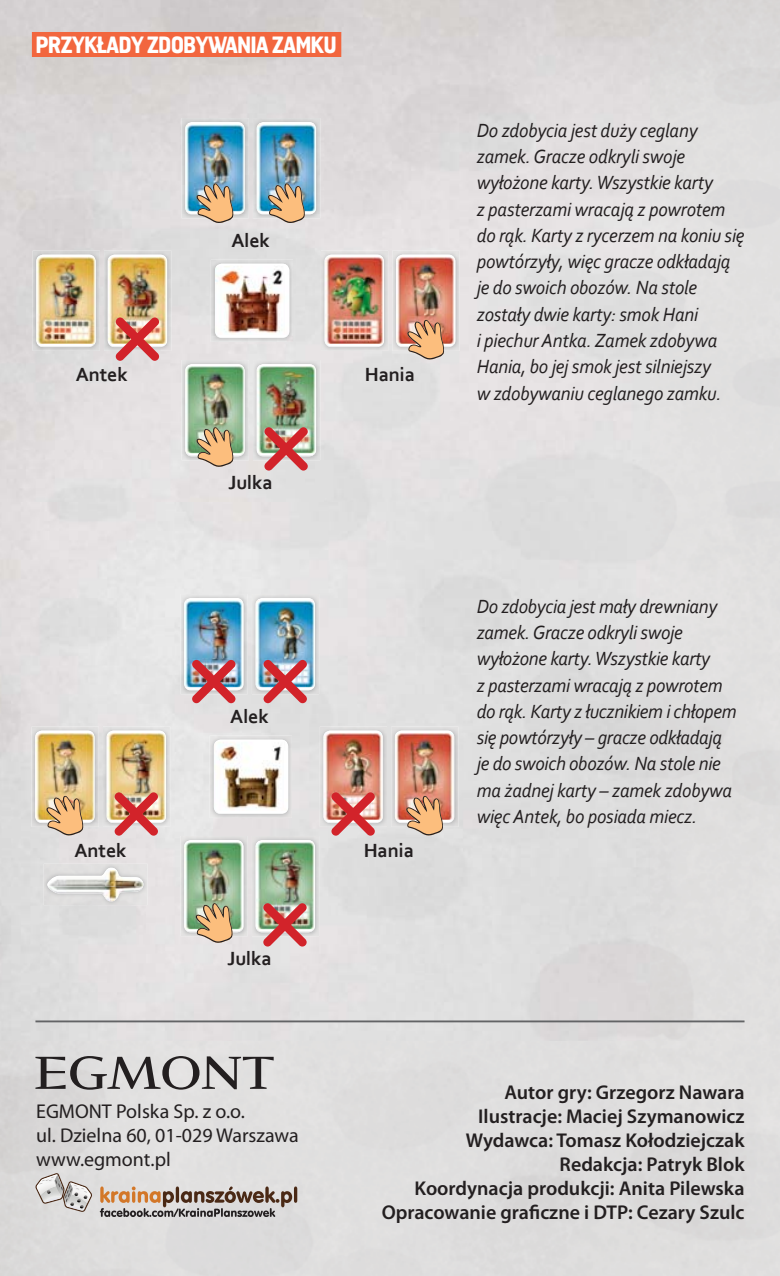
<style>
.page{position:relative;width:780px;height:1276px;background:#fff}
.page>*{position:absolute;margin:0;border:0;box-sizing:border-box;transform-origin:0 0}
.t1{font:700 22.5px "Hermes";letter-spacing:-.05em;color:#fff;scale:.85 1}
.t2{font:italic 20px/26.2px "Corbel";letter-spacing:-.01em;color:#231f20;scale:.95 1}
.t3{font:600 20px/24px "Myriad Pro";color:#231f20;text-align:right}
.t4{font:20px/24px "Myriad Pro";color:#231f20}
.t5{font:700 20px "Corbel";letter-spacing:-.005em;color:#231f20}
</style>
<div class="page">
<img style="left:0;top:0;width:650px;height:1042px">
<div style="left:0;top:1042px;width:779px;height:233px;background:#dfdede"></div>
<svg style="left:35px;top:1056px;width:239px;height:33px;background:#a8a6a6"></svg>
<svg style="left:35px;top:1173px;width:57px;height:38px;background:#cac6c4"></svg>
<svg style="left:100px;top:1186px;width:197px;height:31px;background:#afa298"></svg>
<img style="left:181px;top:118px;width:68px;height:100px">
<img style="left:187px;top:122px;width:56px;height:2px">
<img style="left:185px;top:124px;width:60px;height:90px">
<img style="left:180px;top:594px;width:68px;height:100px">
<img style="left:186px;top:598px;width:56px;height:2px">
<img style="left:184px;top:600px;width:59px;height:90px">
<img style="left:181px;top:360px;width:68px;height:100px">
<img style="left:187px;top:364px;width:56px;height:2px">
<img style="left:185px;top:370px;width:60px;height:86px">
<img style="left:185px;top:366px;width:60px;height:4px">
<img style="left:180px;top:836px;width:68px;height:100px">
<img style="left:186px;top:840px;width:56px;height:2px">
<img style="left:184px;top:842px;width:59px;height:90px">
<img style="left:321px;top:251px;width:67px;height:100px">
<img style="left:326px;top:254px;width:56px;height:3px">
<img style="left:324px;top:257px;width:60px;height:90px">
<img style="left:320px;top:726px;width:67px;height:101px">
<img style="left:325px;top:730px;width:56px;height:3px">
<img style="left:323px;top:733px;width:60px;height:90px">
<img style="left:33px;top:251px;width:67px;height:100px">
<img style="left:38px;top:254px;width:56px;height:3px">
<img style="left:36px;top:257px;width:60px;height:90px">
<img style="left:31px;top:726px;width:68px;height:101px">
<img style="left:37px;top:730px;width:56px;height:3px">
<img style="left:35px;top:733px;width:60px;height:90px">
<img style="left:253px;top:118px;width:67px;height:100px">
<img style="left:258px;top:122px;width:56px;height:2px">
<img style="left:257px;top:124px;width:59px;height:90px">
<img style="left:252px;top:594px;width:67px;height:100px">
<img style="left:257px;top:598px;width:56px;height:2px">
<img style="left:255px;top:600px;width:60px;height:90px">
<img style="left:253px;top:360px;width:67px;height:100px">
<img style="left:258px;top:364px;width:56px;height:2px">
<img style="left:257px;top:370px;width:59px;height:86px">
<img style="left:257px;top:366px;width:59px;height:4px">
<img style="left:252px;top:836px;width:67px;height:100px">
<img style="left:257px;top:840px;width:56px;height:2px">
<img style="left:255px;top:842px;width:60px;height:90px">
<img style="left:392px;top:251px;width:67px;height:100px">
<img style="left:397px;top:254px;width:56px;height:3px">
<img style="left:396px;top:257px;width:59px;height:90px">
<img style="left:391px;top:726px;width:67px;height:101px">
<img style="left:396px;top:730px;width:56px;height:3px">
<img style="left:395px;top:733px;width:59px;height:90px">
<img style="left:104px;top:251px;width:67px;height:100px">
<img style="left:109px;top:254px;width:56px;height:3px">
<img style="left:108px;top:257px;width:59px;height:90px">
<img style="left:103px;top:726px;width:67px;height:101px">
<img style="left:108px;top:730px;width:56px;height:3px">
<img style="left:107px;top:733px;width:59px;height:90px">
<svg style="left:196px;top:183px;width:37px;height:40px"></svg>
<svg style="left:268px;top:183px;width:37px;height:40px"></svg>
<img style="left:211px;top:260px;width:82px;height:82px">
<img style="left:217px;top:264px;width:70px;height:2px">
<img style="left:215px;top:266px;width:74px;height:72px">
<img style="left:210px;top:735px;width:82px;height:83px">
<img style="left:216px;top:739px;width:70px;height:2px">
<img style="left:214px;top:741px;width:74px;height:73px">
<svg style="left:116px;top:317px;width:43px;height:44px;background:#d87b72"></svg>
<svg style="left:192px;top:660px;width:43px;height:43px;background:#bf7179"></svg>
<svg style="left:115px;top:792px;width:43px;height:43px;background:#d3756b"></svg>
<svg style="left:331px;top:792px;width:44px;height:43px;background:#d97673"></svg>
<svg style="left:263px;top:660px;width:44px;height:43px;background:#c57b84"></svg>
<svg style="left:264px;top:427px;width:44px;height:43px;background:#cb7a75"></svg>
<svg style="left:263px;top:903px;width:43px;height:43px;background:#c77671"></svg>
<img style="left:44px;top:863px;width:104px;height:42px">
<svg style="left:106px;top:867px;width:11px;height:3px"></svg>
<img style="left:47px;top:870px;width:96px;height:31px">
<img style="left:48px;top:870px;width:69px;height:12px">
<svg style="left:407px;top:320px;width:37px;height:39px"></svg>
<svg style="left:196px;top:427px;width:37px;height:40px"></svg>
<svg style="left:46px;top:796px;width:37px;height:39px"></svg>
<svg style="left:406px;top:796px;width:37px;height:39px"></svg>
<svg style="left:196px;top:903px;width:36px;height:39px"></svg>
<div style="left:32px;top:32px;width:309px;height:25px;background:#f2663e"></div>
<hr style="left:35px;top:1020px;width:709px;height:2px;background:#636466">
<p class="t1" style="left:35px;top:35px;width:356px">PRZYKŁADY ZDOBYWANIA ZAMKU</p>
<p class="t5" style="left:231px;top:232px;width:40px">Alek</p>
<p class="t5" style="left:76px;top:366px;width:54px">Antek</p>
<p class="t5" style="left:365px;top:366px;width:52px">Hania</p>
<p class="t5" style="left:228px;top:474px;width:46px">Julka</p>
<p class="t5" style="left:230px;top:708px;width:40px">Alek</p>
<p class="t5" style="left:75px;top:842px;width:54px">Antek</p>
<p class="t5" style="left:364px;top:842px;width:52px">Hania</p>
<p class="t5" style="left:227px;top:950px;width:46px">Julka</p>
<p class="t2" style="left:476px;top:119px;width:283px">Do zdobycia jest duży ceglany zamek. Gracze odkryli swoje wyłożone karty. Wszystkie karty<br>z pasterzami wracają z powrotem do rąk. Karty z rycerzem na koniu się powtórzyły, więc gracze odkładają je do swoich obozów. Na stole zostały dwie karty: smok Hani<br>i piechur Antka. Zamek zdobywa<br>Hania, bo jej smok jest silniejszy<br>w zdobywaniu ceglanego zamku.</p>
<p class="t2" style="left:476px;top:595px;width:275px">Do zdobycia jest mały drewniany zamek. Gracze odkryli swoje wyłożone karty. Wszystkie karty<br>z pasterzami wracają z powrotem do rąk. Karty z łucznikiem i chłopem się powtórzyły – gracze odkładają je do swoich obozów. Na stole nie ma żadnej karty – zamek zdobywa więc Antek, bo posiada miecz.</p>
<p class="t4" style="left:36px;top:1101px;width:264px">EGMONT Polska Sp. z o.o.<br>ul. Dzielna 60, 01-029 Warszawa www.egmont.pl</p>
<p class="t3" style="left:381px;top:1082px;width:364px">Autor gry: Grzegorz Nawara<br>Ilustracje: Maciej Szymanowicz<br>Wydawca: Tomasz Kołodziejczak<br>Redakcja: Patryk Blok<br>Koordynacja produkcji: Anita Pilewska<br>Opracowanie graficzne i DTP: Cezary Szulc</p>
</div>
